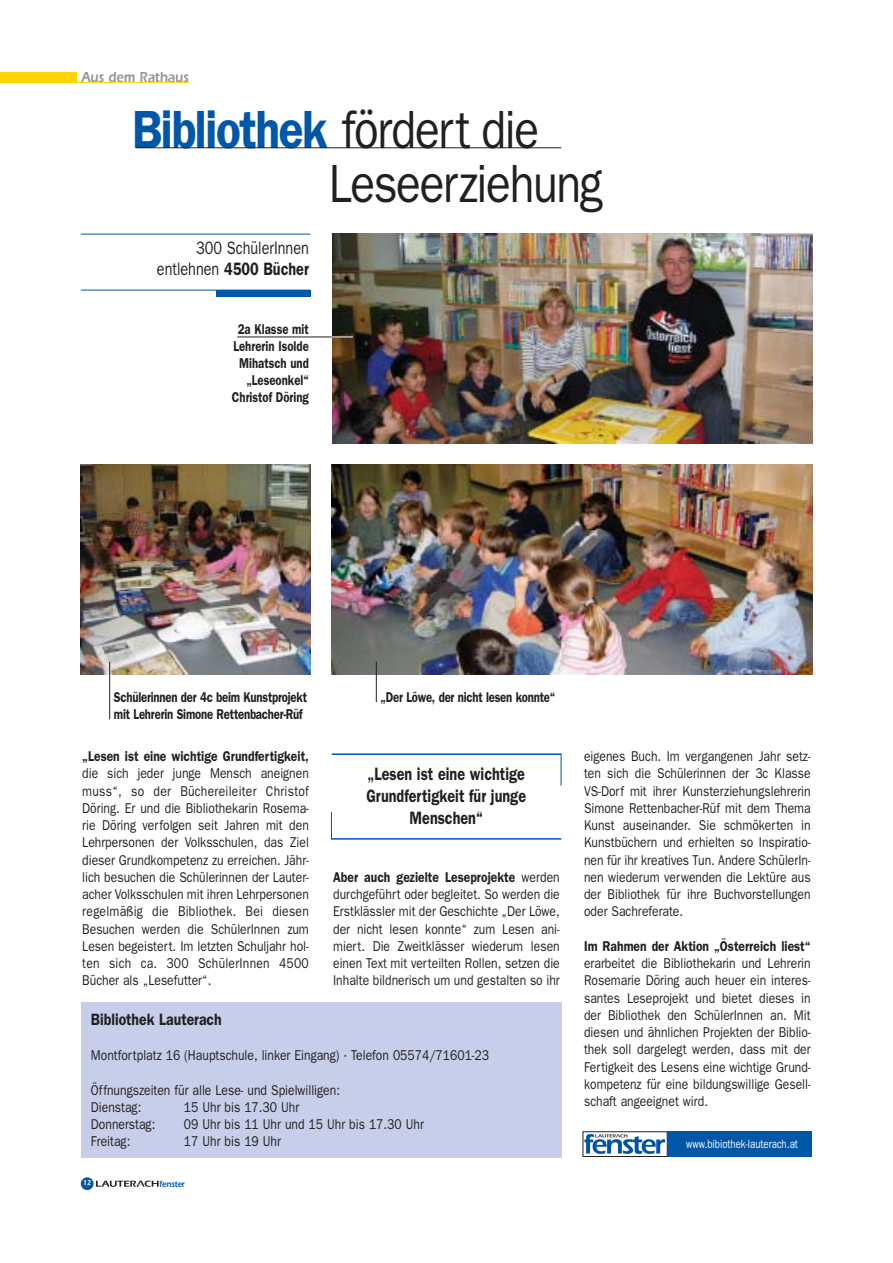
<style>
.page{position:relative;width:893px;height:1263px;background:#fff}
.page>*{position:absolute;margin:0;border:0;box-sizing:border-box;transform-origin:0 0}
.t1{font:54px/54px "Franklin Gothic";letter-spacing:-.03em;color:#231f20;scale:.85 1}
.t2{font:600 18px/21.6px "Franklin Gothic";color:#231f20;text-align:center;scale:.8 1}
.t3{font:18px/21.6px "Franklin Gothic";color:#231f20;text-align:right;scale:.8 1}
.t4{font:600 16.5px "Franklin Gothic";color:#231f20;scale:.85 1}
.t5{font:600 15px "Itc Eras";color:#939598;scale:.85 1}
.t6{font:14.25px/17.2px "Franklin Gothic";color:#231f20;text-align:justify;scale:.85 1}
.t7{font:600 14.25px "Franklin Gothic";letter-spacing:-.02em;color:#231f20;scale:.8 1}
.t8{font:600 14.25px "Franklin Gothic";color:#231f20;scale:.85 1}
.t9{font:600 14.25px/17.1px "Franklin Gothic";color:#231f20;text-align:right;scale:.8 1}
.t10{font:12px "Franklin Gothic";color:#fff;scale:.8 1}
.t11{font:600 9px "Itc Eras";color:#0057a8;scale:.85 1}
.t12{font:600 7.5px "Itc Eras";color:#fff;scale:.85 1}
.s1{font-weight:600;color:#0057a8}
.s2{font-weight:600}
</style>
<div class="page">
<img style="left:332px;top:234px;width:480px;height:210px">
<img style="left:332px;top:465px;width:480px;height:210px">
<img style="left:81px;top:465px;width:229px;height:210px">
<hr style="left:81px;top:234px;width:229px;height:1px;background:#0057a8">
<hr style="left:81px;top:290px;width:229px;height:1px;background:#0057a8">
<div style="left:216px;top:290px;width:94px;height:7px;background:#0057a8"></div>
<hr style="left:136px;top:148px;width:425px;height:1px;background:#231f20">
<div style="left:583px;top:1131px;width:85px;height:26px;border:1px solid #231f20"></div>
<svg style="left:584px;top:1134px;width:81px;height:20px"></svg>
<div style="left:668px;top:1131px;width:144px;height:26px;background:#0057a8"></div>
<div style="left:81px;top:1177px;width:13px;height:13px;background:#0057a8;border-radius:50%"></div>
<svg style="left:96px;top:1180px;width:63px;height:7px"></svg>
<div style="left:0;top:72px;width:77px;height:11px;background:#ffd400"></div>
<hr style="left:75px;top:82px;width:114px;height:1px;background:#ffd400">
<hr style="left:561px;top:753px;width:1px;height:33px;background:#0057a8">
<hr style="left:332px;top:838px;width:229px;height:2px;background:#0057a8">
<hr style="left:332px;top:753px;width:229px;height:2px;background:#0057a8">
<svg style="left:331px;top:812px;width:1px;height:28px"></svg>
<div style="left:81px;top:1002px;width:480px;height:156px;background:#c7cee9"></div>
<svg style="left:332px;top:337px;width:21px;height:1px"></svg>
<hr style="left:237px;top:337px;width:95px;height:1px;background:#231f20">
<hr style="left:376px;top:662px;width:1px;height:40px;background:#231f20">
<hr style="left:109px;top:662px;width:1px;height:57px;background:#231f20">
<p class="t5" style="left:82px;top:72px;width:128px">Aus dem Rathaus</p>
<h1 class="t1" style="left:329px;top:107px;width:324px;text-indent:-197px"><span class="s1">Bibliothek</span> fördert die<br>Leseerziehung</h1>
<p class="t3" style="left:157px;top:238px;width:192px">300 SchülerInnen entlehnen <span class="s2">4500 Bücher</span></p>
<p class="t9" style="left:232px;top:322px;width:98px">2a Klasse mit<br>Lehrerin Isolde<br>Mihatsch und „Leseonkel“<br>Christof Döring</p>
<p class="t7" style="left:114px;top:692px;width:243px">Schülerinnen der 4c beim Kunstprojekt</p>
<p class="t7" style="left:381px;top:692px;width:220px">„Der Löwe, der nicht lesen konnte“</p>
<p class="t7" style="left:114px;top:709px;width:237px">mit Lehrerin Simone Rettenbacher-Rüf</p>
<p class="t8" style="left:82px;top:751px;width:268px">„Lesen ist eine wichtige Grundfertigkeit,</p>
<p class="t6" style="left:82px;top:766px;width:268px">die sich jeder junge Mensch aneignen muss“, so der Büchereileiter Christof Döring. Er und die Bibliothekarin Rosema&shy;rie Döring verfolgen seit Jahren mit den Lehrpersonen der Volksschulen, das Ziel dieser Grundkompetenz zu erreichen. Jähr&shy;lich besuchen die Schülerinnen der Lauter&shy;acher Volksschulen mit ihren Lehrpersonen regelmäßig die Bibliothek. Bei diesen Besuchen werden die SchülerInnen zum Lesen begeistert. Im letzten Schuljahr hol&shy;ten sich ca. 300 SchülerInnen 4500<br>Bücher als „Lesefutter“.</p>
<p class="t2" style="left:366px;top:765px;width:201px">„Lesen ist eine wichtige<br>Grundfertigkeit für junge<br>Menschen“</p>
<p class="t6" style="left:333px;top:870px;width:268px"><span class="s2">Aber auch gezielte Leseprojekte</span> werden durchgeführt oder begleitet. So werden die Erstklässler mit der Geschichte „Der Löwe, der nicht lesen konnte“ zum Lesen ani&shy;miert. Die Zweitklässer wiederum lesen einen Text mit verteilten Rollen, setzen die Inhalte bildnerisch um und gestalten so ihr</p>
<p class="t4" style="left:91px;top:1014px;width:155px">Bibliothek Lauterach</p>
<p class="t6" style="left:91px;top:1048px;width:470px">Montfortplatz 16 (Hauptschule, linker Eingang) · Telefon 05574/71601-23</p>
<p class="t6" style="left:91px;top:1082px;width:294px">Öffnungszeiten für alle Lese- und Spielwilligen:<br>Dienstag:</p>
<p class="t6" style="left:184px;top:1099px;width:137px">15 Uhr bis 17.30 Uhr</p>
<p class="t6" style="left:91px;top:1117px;width:77px">Donnerstag:</p>
<p class="t6" style="left:184px;top:1117px;width:284px">09 Uhr bis 11 Uhr und 15 Uhr bis 17.30 Uhr</p>
<p class="t6" style="left:91px;top:1134px;width:48px">Freitag:</p>
<p class="t6" style="left:184px;top:1134px;width:116px">17 Uhr bis 19 Uhr</p>
<p class="t12" style="left:83px;top:1180px;width:11px">12</p>
<p class="t11" style="left:160px;top:1181px;width:31px">fenster</p>
<p class="t6" style="left:584px;top:749px;width:268px">eigenes Buch. Im vergangenen Jahr setz&shy;ten sich die Schülerinnen der 3c Klasse VS-Dorf mit ihrer Kunsterziehungslehrerin Simone Rettenbacher-Rüf mit dem Thema Kunst auseinander. Sie schmökerten in Kunstbüchern und erhielten so Inspiratio&shy;nen für ihr kreatives Tun. Andere SchülerIn&shy;nen wiederum verwenden die Lektüre aus der Bibliothek für ihre Buchvorstellungen oder Sachreferate.</p>
<p class="t8" style="left:584px;top:941px;width:268px">Im Rahmen der Aktion „Österreich liest“</p>
<p class="t6" style="left:584px;top:956px;width:268px">erarbeitet die Bibliothekarin und Lehrerin Rosemarie Döring auch heuer ein interes&shy;santes Leseprojekt und bietet dieses in der Bibliothek den SchülerInnen an. Mit diesen und ähnlichen Projekten der Biblio&shy;thek soll dargelegt werden, dass mit der Fertigkeit des Lesens eine wichtige Grund&shy;kompetenz für eine bildungswillige Gesell&shy;schaft angeeignet wird.</p>
<p class="t10" style="left:686px;top:1140px;width:141px">www.bibiothek-lauterach.at</p>
</div>
